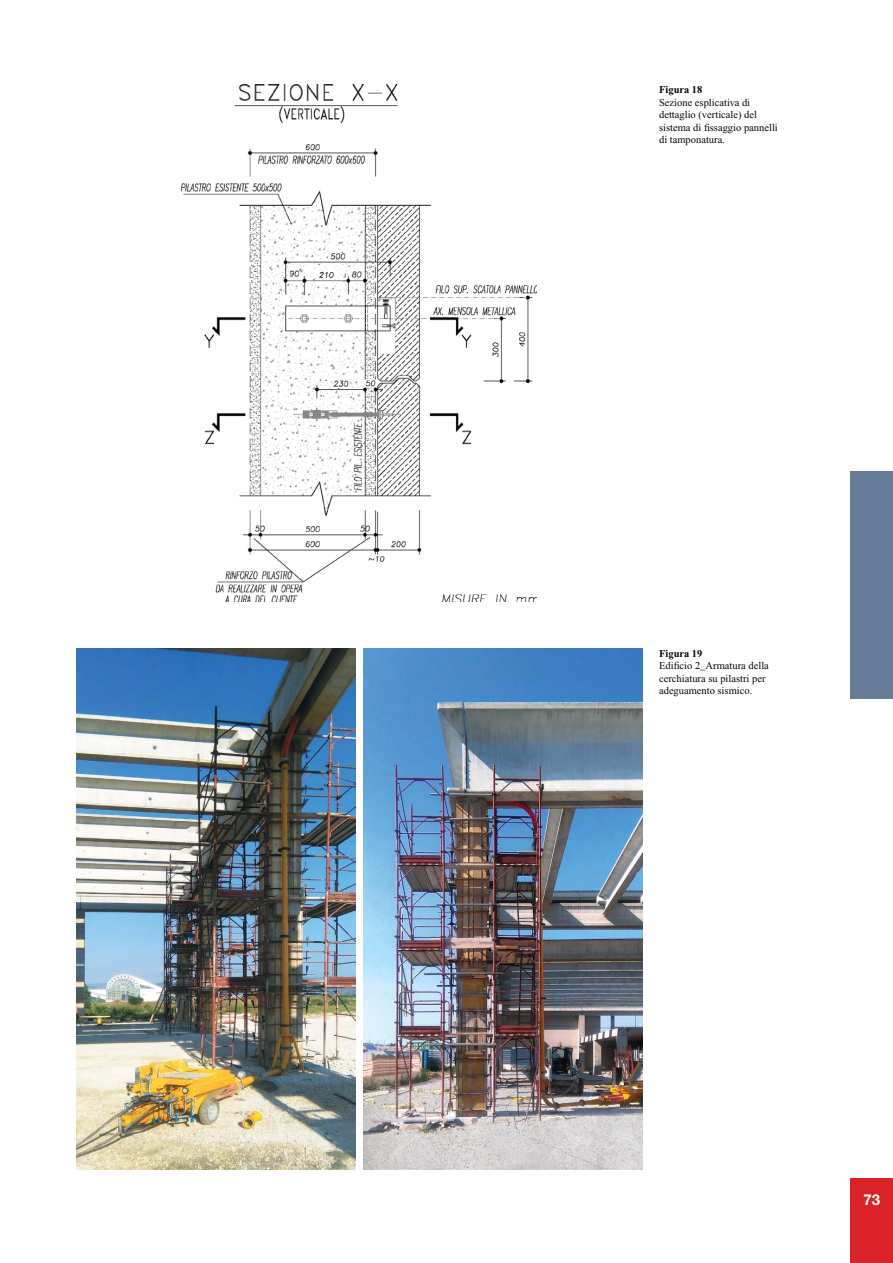
<style>
.page{position:relative;width:893px;height:1263px;background:#fff}
.page>*{position:absolute;margin:0;border:0;box-sizing:border-box;transform-origin:0 0}
.t1{font:700 15px "Helvetica Neue";color:#fff}
.t2{font:10.5px/12.6px "Times New Roman";color:#040809}
.t3{font:700 10.5px "Times New Roman";color:#040809}
</style>
<div class="page">
<div style="left:850px;top:1178px;width:43px;height:85px;background:#da2228"></div>
<div style="left:850px;top:471px;width:43px;height:227px;background:#647c97"></div>
<img style="left:182px;top:85px;width:355px;height:517px">
<img style="left:77px;top:648px;width:278px;height:521px">
<img style="left:364px;top:648px;width:278px;height:521px">
<p class="t3" style="left:659px;top:86px;width:45px">Figura 18</p>
<p class="t2" style="left:659px;top:97px;width:120px">Sezione esplicativa di dettaglio (verticale) del sistema di fissaggio pannelli di tamponatura.</p>
<p class="t3" style="left:659px;top:649px;width:45px">Figura 19</p>
<p class="t2" style="left:659px;top:660px;width:111px">Edificio 2_Armatura della cerchiatura su pilastri per adeguamento sismico.</p>
<h1 class="t1" style="left:863px;top:1194px;width:18px">73</h1>
</div>
